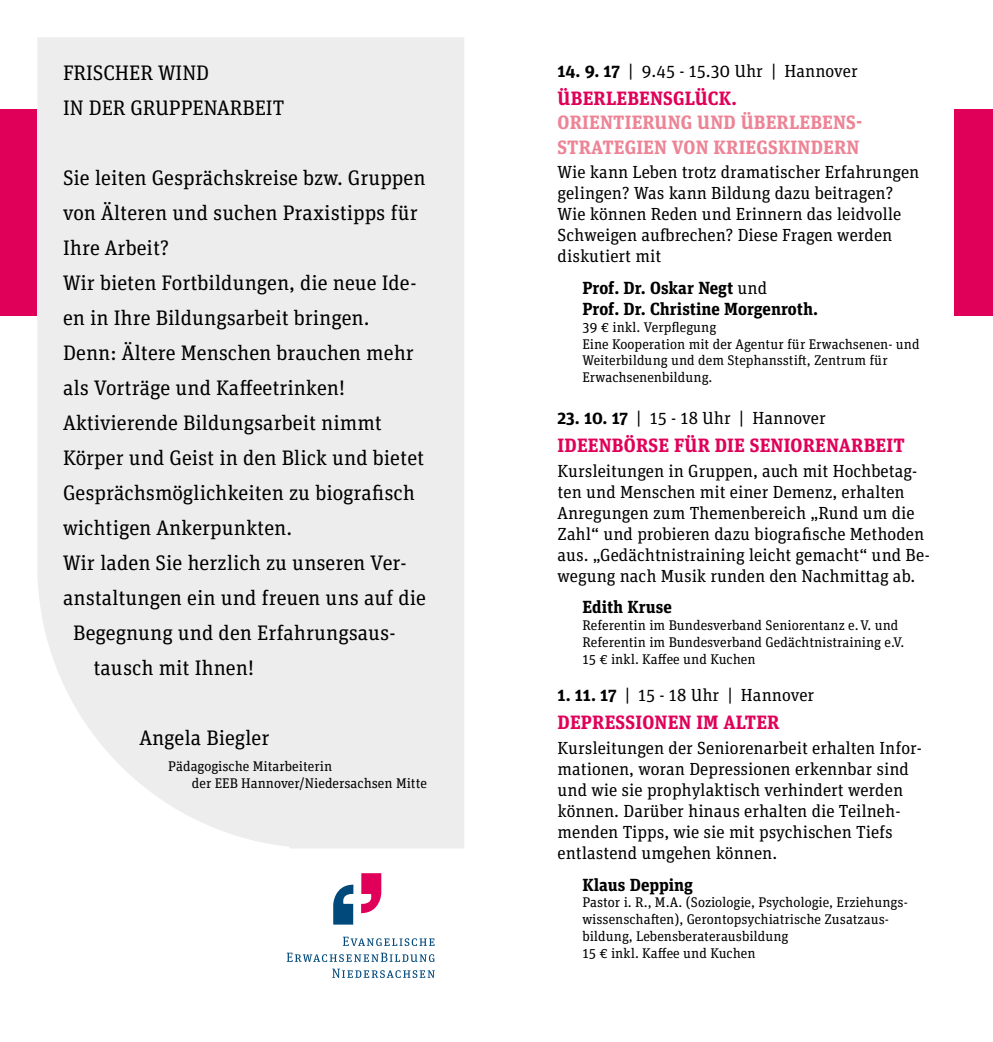
<style>
.page{position:relative;width:993px;height:1042px;background:#fff}
.page>*{position:absolute;margin:0;border:0;box-sizing:border-box;transform-origin:0 0}
.t1{font:21px/35px "Unit Slab Pro";color:#000}
.t2{font:700 19.25px "Unit Slab Pro";letter-spacing:.01em;color:#e00059}
.t3{font:700 19.25px/24.5px "Unit Slab Pro";letter-spacing:.01em;color:#ed8496}
.t4{font:17.5px/21px "Unit Slab Pro";color:#000}
.t5{font:700 17.5px/21px "Unit Slab Pro";color:#000}
.t6{font:14px/16.8px "Unit Slab Pro";color:#000}
.s1{font-weight:700}
.s2{font-weight:400}
</style>
<div class="page">
<div style="left:37px;top:37px;width:427px;height:811px;background:#ededed"></div>
<div style="left:954px;top:109px;width:38px;height:206px;background:#e00059"></div>
<div style="left:0;top:109px;width:36px;height:206px;background:#e00059"></div>
<svg style="left:361px;top:873px;width:20px;height:40px"></svg>
<svg style="left:333px;top:884px;width:20px;height:40px"></svg>
<svg style="left:343px;top:936px;width:91px;height:10px"></svg>
<svg style="left:286px;top:952px;width:148px;height:10px"></svg>
<svg style="left:332px;top:968px;width:102px;height:10px"></svg>
<p class="t1" style="left:63px;top:54px;width:222px">FRISCHER WIND<br>IN DER GRUPPENARBEIT</p>
<p class="t1" style="left:63px;top:159px;width:364px">Sie leiten Gesprächskreise bzw. Gruppen</p>
<p class="t1" style="left:63px;top:194px;width:356px">von Älteren und suchen Praxistipps für</p>
<p class="t1" style="left:63px;top:229px;width:108px">Ihre Arbeit?</p>
<p class="t1" style="left:63px;top:264px;width:355px">Wir bieten Fortbildungen, die neue Ide-</p>
<p class="t1" style="left:63px;top:299px;width:308px">en in Ihre Bildungsarbeit bringen.</p>
<p class="t1" style="left:63px;top:334px;width:352px">Denn: Ältere Menschen brauchen mehr</p>
<p class="t1" style="left:63px;top:369px;width:283px">als Vorträge und Kaffeetrinken!</p>
<p class="t1" style="left:63px;top:404px;width:320px">Aktivierende Bildungsarbeit nimmt</p>
<p class="t1" style="left:63px;top:439px;width:362px">Körper und Geist in den Blick und bietet</p>
<p class="t1" style="left:63px;top:474px;width:353px">Gesprächsmöglichkeiten zu biografisch</p>
<p class="t1" style="left:63px;top:509px;width:230px">wichtigen Ankerpunkten.</p>
<p class="t1" style="left:63px;top:544px;width:345px">Wir laden Sie herzlich zu unseren Ver-</p>
<p class="t1" style="left:63px;top:579px;width:364px">anstaltungen ein und freuen uns auf die</p>
<p class="t1" style="left:73px;top:614px;width:324px">Begegnung und den Erfahrungsaus-</p>
<p class="t1" style="left:93px;top:649px;width:162px">tausch mit Ihnen!</p>
<p class="t1" style="left:139px;top:719px;width:132px">Angela Biegler</p>
<p class="t6" style="left:192px;top:757px;width:236px;text-indent:-24px">Pädagogische Mitarbeiterin<br>der EEB Hannover/Niedersachsen Mitte</p>
<p class="t4" style="left:557px;top:60px;width:302px"><span class="s1">14. 9. 17</span> | 9.45 - 15.30 Uhr | Hannover</p>
<p class="t2" style="left:557px;top:84px;width:181px">ÜBERLEBENSGLÜCK.</p>
<p class="t3" style="left:557px;top:109px;width:306px">ORIENTIERUNG UND ÜBERLEBENS-<br>STRATEGIEN VON KRIEGSKINDERN</p>
<p class="t4" style="left:557px;top:161px;width:363px">Wie kann Leben trotz dramatischer Erfahrungen gelingen? Was kann Bildung dazu beitragen?<br>Wie können Reden und Erinnern das leidvolle Schweigen aufbrechen? Diese Fragen werden diskutiert mit</p>
<p class="t5" style="left:582px;top:276px;width:237px">Prof. Dr. Oskar Negt <span class="s2">und<br></span>Prof. Dr. Christine Morgenroth.</p>
<p class="t6" style="left:582px;top:318px;width:339px">39 € inkl. Verpflegung<br>Eine Kooperation mit der Agentur für Erwachsenen- und Weiterbildung und dem Stephansstift, Zentrum für Erwachsenenbildung.</p>
<p class="t4" style="left:557px;top:407px;width:269px"><span class="s1">23. 10. 17</span> | 15 - 18 Uhr | Hannover</p>
<p class="t2" style="left:557px;top:431px;width:348px">IDEENBÖRSE FÜR DIE SENIORENARBEIT</p>
<p class="t4" style="left:557px;top:459px;width:374px">Kursleitungen in Gruppen, auch mit Hochbetag&shy;ten und Menschen mit einer Demenz, erhalten Anregungen zum Themenbereich „Rund um die Zahl“ und probieren dazu biografische Methoden aus. „Gedächtnistraining leicht gemacht“ und Be&shy;wegung nach Musik runden den Nachmittag ab.</p>
<p class="t5" style="left:582px;top:596px;width:91px">Edith Kruse</p>
<p class="t6" style="left:582px;top:616px;width:323px">Referentin im Bundesverband Seniorentanz e.V. und<br>Referentin im Bundesverband Gedächtnistraining e.V.<br>15 € inkl. Kaffee und Kuchen</p>
<p class="t4" style="left:557px;top:684px;width:258px"><span class="s1">1. 11. 17</span> | 15 - 18 Uhr | Hannover</p>
<p class="t2" style="left:557px;top:708px;width:223px">DEPRESSIONEN IM ALTER</p>
<p class="t4" style="left:557px;top:737px;width:366px">Kursleitungen der Seniorenarbeit erhalten Infor&shy;mationen, woran Depressionen erkennbar sind und wie sie prophylaktisch verhindert werden können. Darüber hinaus erhalten die Teilneh&shy;menden Tipps, wie sie mit psychischen Tiefs entlastend umgehen können.</p>
<p class="t5" style="left:582px;top:873px;width:112px">Klaus Depping</p>
<p class="t6" style="left:582px;top:893px;width:327px">Pastor i. R., M.A. (Soziologie, Psychologie, Erziehungs&shy;wissenschaften), Gerontopsychiatrische Zusatzaus&shy;bildung, Lebensberaterausbildung<br>15 € inkl. Kaffee und Kuchen</p>
</div>
